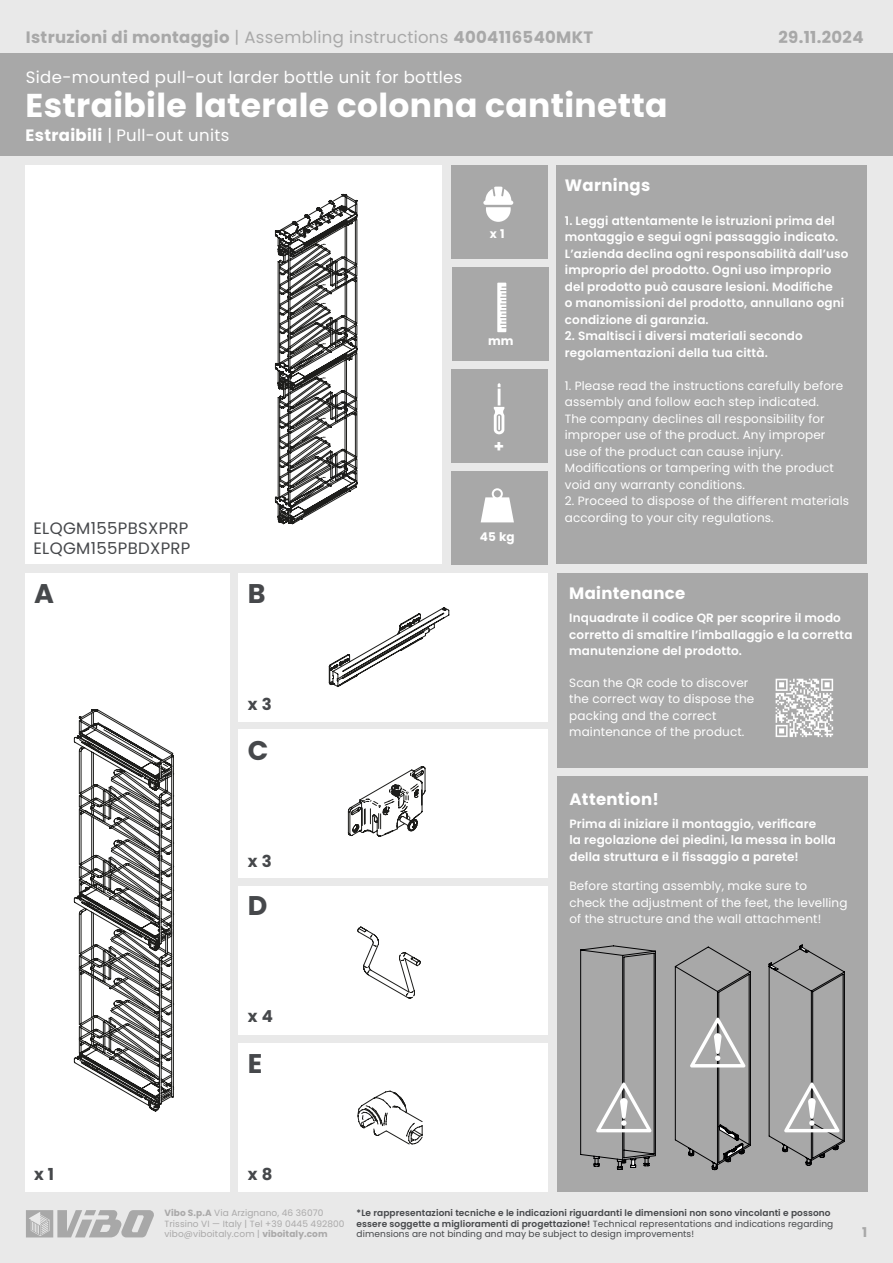
<style>
.page{position:relative;width:893px;height:1263px;background:#e9e9e9}
.page>*{position:absolute;margin:0;border:0;box-sizing:border-box;transform-origin:0 0}
.t1{font:700 33px "Poppins";letter-spacing:.01em;color:#fff}
.t2{font:700 27px "Poppins";color:#46484b}
.t3{font:16.5px "Poppins";letter-spacing:.02em;color:#fff}
.t4{font:700 16.5px "Poppins";letter-spacing:.02em;color:#a8a8a8}
.t5{font:700 16.5px "Poppins";letter-spacing:.02em;color:#fff}
.t6{font:16.5px "Poppins";letter-spacing:.02em;color:#46484b}
.t7{font:700 16.5px "Poppins";color:#46484b}
.t8{font:700 13.5px "Poppins";color:#a8a8a8}
.t9{font:600 12px/16.5px "Poppins";letter-spacing:.01em;color:#fff}
.t10{font:12px/16.5px "Poppins";letter-spacing:.01em;color:#fff}
.t11{font:700 12px "Poppins";color:#fff}
.t12{font:9px "Poppins";letter-spacing:.01em;color:#46484b}
.t13{font:9px "Poppins";letter-spacing:.01em;color:#aaa9a9}
.t14{font:600 9px "Poppins";letter-spacing:.01em;color:#46484b}
.s1{font-weight:400}
.s2{font-weight:700}
.s3{font-weight:600}
</style>
<div class="page">
<div style="left:25px;top:166px;width:417px;height:398px;background:#fff"></div>
<div style="left:556px;top:166px;width:311px;height:398px;background:#a8a8a8"></div>
<div style="left:452px;top:267px;width:97px;height:94px;background:#a8a8a8"></div>
<div style="left:451px;top:369px;width:96px;height:93px;background:#a8a8a8"></div>
<div style="left:451px;top:166px;width:96px;height:93px;background:#a8a8a8"></div>
<svg style="left:26px;top:1210px;width:128px;height:27px"></svg>
<div style="left:451px;top:471px;width:97px;height:93px;background:#a8a8a8"></div>
<div style="left:557px;top:776px;width:310px;height:415px;background:#a8a8a8"></div>
<div style="left:0;top:53px;width:893px;height:103px;background:#a8a8a8"></div>
<svg style="left:675px;top:947px;width:76px;height:223px"></svg>
<svg style="left:769px;top:945px;width:76px;height:220px"></svg>
<svg style="left:580px;top:945px;width:76px;height:224px"></svg>
<svg style="left:494px;top:383px;width:10px;height:51px"></svg>
<svg style="left:483px;top:187px;width:30px;height:35px"></svg>
<div style="left:25px;top:573px;width:205px;height:618px;background:#fff"></div>
<div style="left:238px;top:573px;width:309px;height:149px;background:#fff"></div>
<div style="left:238px;top:729px;width:309px;height:149px;background:#fff"></div>
<div style="left:238px;top:886px;width:309px;height:149px;background:#fff"></div>
<div style="left:238px;top:1042px;width:309px;height:149px;background:#fff"></div>
<div style="left:557px;top:573px;width:310px;height:194px;background:#a8a8a8"></div>
<img style="left:775px;top:678px;width:59px;height:59px">
<div style="left:497px;top:283px;width:9px;height:49px;background:#fff"></div>
<svg style="left:501px;top:287px;width:5px;height:41px"></svg>
<svg style="left:481px;top:488px;width:33px;height:34px"></svg>
<svg style="left:329px;top:607px;width:120px;height:80px"></svg>
<svg style="left:348px;top:766px;width:78px;height:71px"></svg>
<svg style="left:275px;top:194px;width:83px;height:330px"></svg>
<svg style="left:74px;top:709px;width:100px;height:402px"></svg>
<svg style="left:357px;top:926px;width:64px;height:72px"></svg>
<svg style="left:358px;top:1090px;width:65px;height:54px"></svg>
<p class="t4" style="left:26px;top:27px;width:569px">Istruzioni di montaggio <span class="s1">| Assembling instructions</span> 4004116540MKT</p>
<p class="t3" style="left:26px;top:67px;width:438px">Side-mounted pull-out larder bottle unit for bottles</p>
<p class="t1" style="left:26px;top:87px;width:643px">Estraibile laterale colonna cantinetta</p>
<p class="t3" style="left:26px;top:126px;width:205px"><span class="s2">Estraibili</span> | Pull-out units</p>
<p class="t5" style="left:565px;top:175px;width:87px">Warnings</p>
<p class="t4" style="left:778px;top:27px;width:87px">29.11.2024</p>
<p class="t6" style="left:34px;top:519px;width:157px">ELQGM155PBSXPRP</p>
<p class="t6" style="left:34px;top:538px;width:158px">ELQGM155PBDXPRP</p>
<p class="t2" style="left:34px;top:578px;width:21px">A</p>
<p class="t2" style="left:248px;top:578px;width:19px">B</p>
<p class="t7" style="left:248px;top:694px;width:25px">x 3</p>
<p class="t2" style="left:248px;top:735px;width:22px">C</p>
<p class="t7" style="left:248px;top:852px;width:25px">x 3</p>
<p class="t2" style="left:248px;top:890px;width:21px">D</p>
<p class="t7" style="left:248px;top:1007px;width:27px">x 4</p>
<p class="t2" style="left:248px;top:1047px;width:16px">E</p>
<p class="t7" style="left:34px;top:1164px;width:22px">x 1</p>
<p class="t7" style="left:248px;top:1164px;width:26px">x 8</p>
<p class="t11" style="left:490px;top:227px;width:16px">x 1</p>
<p class="t11" style="left:488px;top:334px;width:27px">mm</p>
<p class="t5" style="left:494px;top:436px;width:12px">+</p>
<p class="t11" style="left:480px;top:529px;width:36px">45 kg</p>
<p class="t9" style="left:565px;top:212px;width:285px">1. Leggi attentamente le istruzioni prima del montaggio e segui ogni passaggio indicato.<br>L’azienda declina ogni responsabilità dall’uso improprio del prodotto. Ogni uso improprio</p>
<p class="t9" style="left:565px;top:278px;width:270px">del prodotto può causare lesioni. Modifiche</p>
<p class="t9" style="left:565px;top:295px;width:281px">o manomissioni del prodotto, annullano ogni condizione di garanzia.</p>
<p class="t9" style="left:565px;top:328px;width:239px">2. Smaltisci i diversi materiali secondo regolamentazioni della tua città.</p>
<p class="t10" style="left:565px;top:377px;width:280px">1. Please read the instructions carefully before assembly and follow each step indicated.</p>
<p class="t10" style="left:565px;top:410px;width:262px">The company declines all responsibility for improper use of the product. Any improper</p>
<p class="t10" style="left:565px;top:443px;width:271px">use of the product can cause injury.<br>Modifications or tampering with the product void any warranty conditions.</p>
<p class="t10" style="left:565px;top:493px;width:286px">2. Proceed to dispose of the different materials according to your city regulations.</p>
<p class="t5" style="left:569px;top:584px;width:118px">Maintenance</p>
<p class="t9" style="left:569px;top:610px;width:285px">Inquadrate il codice QR per scoprire il modo corretto di smaltire l’imballaggio e la corretta manutenzione del prodotto.</p>
<p class="t10" style="left:569px;top:674px;width:187px">Scan the QR code to discover the correct way to dispose the packing and the correct</p>
<p class="t10" style="left:569px;top:724px;width:177px">maintenance of the product.</p>
<p class="t5" style="left:569px;top:790px;width:91px">Attention!</p>
<p class="t9" style="left:569px;top:815px;width:248px">Prima di iniziare il montaggio, verificare</p>
<p class="t9" style="left:569px;top:832px;width:268px">la regolazione dei piedini, la messa in bolla</p>
<p class="t9" style="left:569px;top:848px;width:231px">della struttura e il fissaggio a parete!</p>
<p class="t10" style="left:569px;top:878px;width:239px">Before starting assembly, make sure to</p>
<p class="t10" style="left:569px;top:894px;width:280px">check the adjustment of the feet, the levelling of the structure and the wall attachment!</p>
<p class="t13" style="left:165px;top:1208px;width:160px"><span class="s2">Vibo S.p.A</span> Via Arzignano, 46 36070</p>
<p class="t13" style="left:165px;top:1218px;width:182px">Trissino VI — Italy | Tel +39 0445 492800</p>
<p class="t13" style="left:165px;top:1229px;width:165px">vibo@viboitaly.com | <span class="s2">viboitaly.com</span></p>
<p class="t8" style="left:862px;top:1225px;width:7px">1</p>
<p class="t14" style="left:357px;top:1208px;width:475px">*Le rappresentazioni tecniche e le indicazioni riguardanti le dimensioni non sono vincolanti e possono</p>
<p class="t12" style="left:357px;top:1218px;width:478px"><span class="s3">essere soggette a miglioramenti di progettazione!</span> Technical representations and indications regarding</p>
<p class="t12" style="left:357px;top:1229px;width:339px">dimensions are not binding and may be subject to design improvements!</p>
</div>
